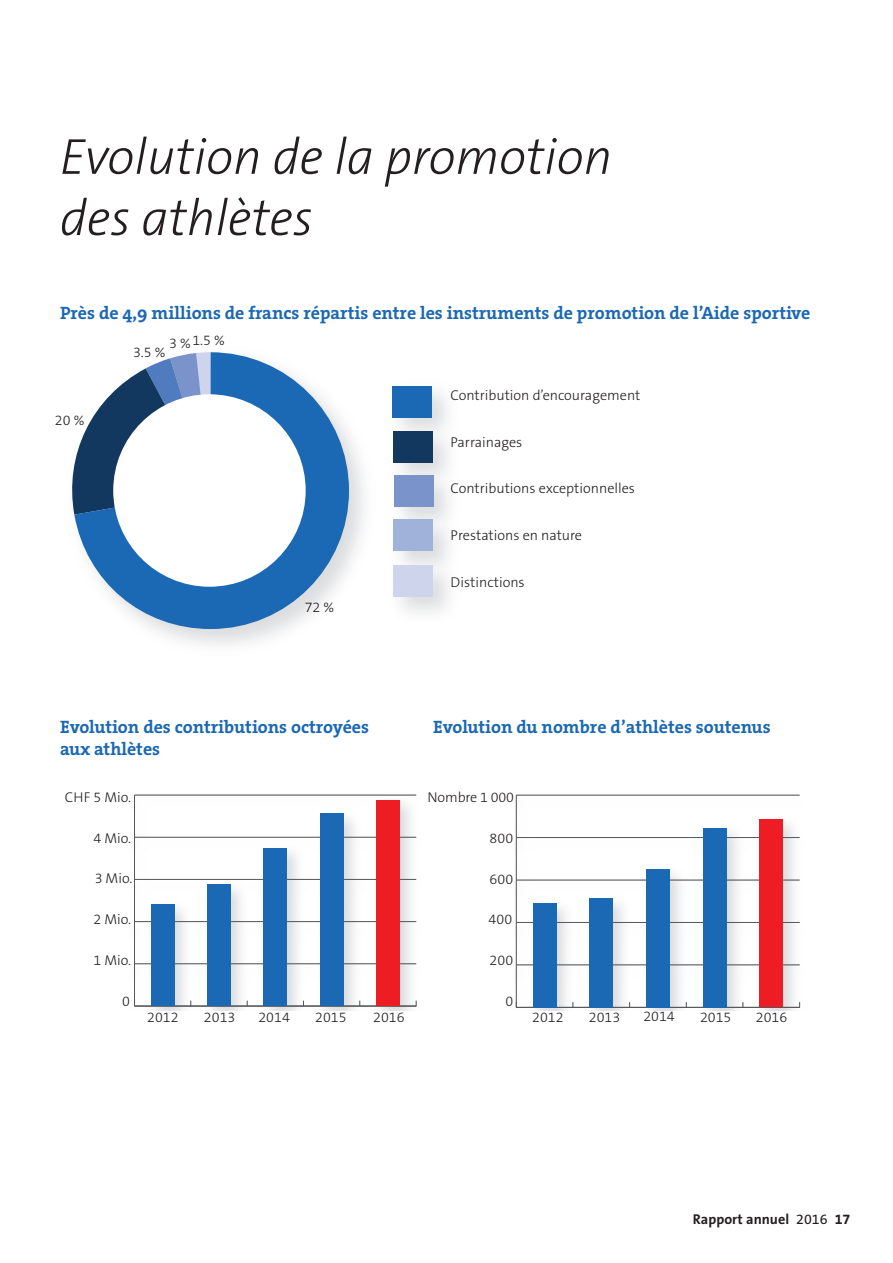
<style>
.page{position:relative;width:893px;height:1263px;background:#fff}
.page>*{position:absolute;margin:0;border:0;box-sizing:border-box;transform-origin:0 0}
.t1{font:italic 300 51px/61.2px "The Sans C4 s";color:#231f20}
.t2{font:18px/21.6px "The Serif HP7 Bld";color:#1b68b4}
.t3{font:300 14.25px "The Sans B3";color:#231f20}
.t4{font:700 14.25px "The Sans B7";color:#231f20}
.t5{font:300 9.6px "The Sans B W3";color:#231f20}
.t6{font:300 9.45px "The Sans B W3";color:#231f20}
.s1{font-family:"The Sans B5 Plain";font-weight:400}
</style>
<div class="page">
<img style="left:154px;top:391px;width:295px;height:254px">
<div style="left:394px;top:565px;width:39px;height:31px;background:#cdd4eb"></div>
<div style="left:394px;top:520px;width:39px;height:31px;background:#a1b2da"></div>
<div style="left:394px;top:475px;width:40px;height:32px;background:#7a94cb"></div>
<div style="left:393px;top:431px;width:40px;height:31px;background:#133860"></div>
<div style="left:392px;top:386px;width:40px;height:31px;background:#1b68b4"></div>
<svg style="left:74px;top:352px;width:275px;height:277px;fill:#1b68b4"></svg>
<div style="left:113px;top:394px;width:193px;height:193px;background:#fff;border-radius:50%"></div>
<img style="left:134px;top:794px;width:283px;height:216px">
<hr style="left:134px;top:795px;width:1px;height:211px;background:#57585a">
<hr style="left:134px;top:1006px;width:282px;height:1px;background:#57585a">
<hr style="left:134px;top:963px;width:282px;height:1px;background:#57585a">
<hr style="left:134px;top:921px;width:282px;height:1px;background:#57585a">
<hr style="left:134px;top:879px;width:282px;height:1px;background:#57585a">
<hr style="left:134px;top:837px;width:282px;height:1px;background:#57585a">
<hr style="left:134px;top:795px;width:282px;height:1px;background:#57585a">
<div style="left:151px;top:904px;width:23px;height:102px;background:#1b68b4"></div>
<div style="left:207px;top:885px;width:24px;height:121px;background:#1b68b4"></div>
<div style="left:263px;top:848px;width:24px;height:158px;background:#1b68b4"></div>
<div style="left:320px;top:813px;width:23px;height:193px;background:#1b68b4"></div>
<div style="left:376px;top:800px;width:24px;height:206px;background:#ee1d23"></div>
<img style="left:515px;top:794px;width:286px;height:217px">
<hr style="left:516px;top:795px;width:1px;height:212px;background:#57585a">
<hr style="left:516px;top:1007px;width:284px;height:1px;background:#57585a">
<hr style="left:516px;top:965px;width:284px;height:1px;background:#57585a">
<hr style="left:516px;top:922px;width:284px;height:1px;background:#57585a">
<hr style="left:516px;top:880px;width:284px;height:1px;background:#57585a">
<hr style="left:516px;top:837px;width:284px;height:1px;background:#57585a">
<hr style="left:516px;top:795px;width:284px;height:1px;background:#57585a">
<div style="left:533px;top:903px;width:23px;height:104px;background:#1b68b4"></div>
<div style="left:589px;top:898px;width:24px;height:109px;background:#1b68b4"></div>
<div style="left:646px;top:869px;width:24px;height:138px;background:#1b68b4"></div>
<div style="left:703px;top:828px;width:23px;height:179px;background:#1b68b4"></div>
<div style="left:759px;top:819px;width:24px;height:188px;background:#ee1d23"></div>
<h1 class="t1" style="left:60px;top:126px;width:554px">Evolution de la promotion des athlètes</h1>
<p class="t2" style="left:60px;top:302px;width:752px">Près de 4,9 millions de francs répartis entre les instruments de promotion de l’Aide sportive</p>
<p class="t3" style="left:55px;top:413px;width:31px">20 %</p>
<p class="t3" style="left:169px;top:332px;width:57px">3 %1.5 %</p>
<p class="t3" style="left:133px;top:344px;width:34px">3.5 %</p>
<p class="t3" style="left:305px;top:600px;width:31px">72 %</p>
<p class="t3" style="left:451px;top:387px;width:191px">Contribution d’encouragement</p>
<p class="t3" style="left:451px;top:434px;width:73px">Parrainages</p>
<p class="t3" style="left:451px;top:481px;width:186px">Contributions exceptionnelles</p>
<p class="t3" style="left:451px;top:528px;width:133px">Prestations en nature</p>
<p class="t3" style="left:451px;top:574px;width:76px">Distinctions</p>
<p class="t2" style="left:60px;top:716px;width:311px">Evolution des contributions octroyées aux athlètes</p>
<p class="t2" style="left:433px;top:716px;width:339px">Evolution du nombre d’athlètes soutenus</p>
<p class="t3" style="left:65px;top:789px;width:68px">CHF 5 Mio.</p>
<p class="t3" style="left:94px;top:830px;width:39px">4 Mio.</p>
<p class="t3" style="left:95px;top:871px;width:39px">3 Mio.</p>
<p class="t3" style="left:94px;top:912px;width:39px">2 Mio.</p>
<p class="t3" style="left:94px;top:953px;width:39px">1 Mio.</p>
<p class="t3" style="left:122px;top:994px;width:9px">0</p>
<p class="t6" style="left:86px;top:791px;width:46px">CHF 5 Mio.</p>
<p class="t6" style="left:105px;top:833px;width:27px">4 Mio.</p>
<p class="t6" style="left:105px;top:875px;width:27px">3 Mio.</p>
<p class="t6" style="left:105px;top:917px;width:27px">2. Mio</p>
<p class="t6" style="left:105px;top:959px;width:27px">1 Mio.</p>
<p class="t6" style="left:125px;top:1002px;width:7px">0</p>
<p class="t3" style="left:147px;top:1010px;width:33px">2012</p>
<p class="t3" style="left:204px;top:1010px;width:33px">2013</p>
<p class="t3" style="left:258px;top:1010px;width:33px">2014</p>
<p class="t3" style="left:315px;top:1010px;width:33px">2015</p>
<p class="t3" style="left:373px;top:1010px;width:33px">2016</p>
<p class="t6" style="left:152px;top:1010px;width:22px">2012</p>
<p class="t6" style="left:209px;top:1010px;width:22px">2013</p>
<p class="t6" style="left:265px;top:1010px;width:22px">2014</p>
<p class="t6" style="left:321px;top:1010px;width:22px">2015</p>
<p class="t6" style="left:378px;top:1010px;width:22px">2016</p>
<p class="t3" style="left:428px;top:789px;width:88px">Nombre 1 000</p>
<p class="t3" style="left:490px;top:830px;width:25px">800</p>
<p class="t3" style="left:490px;top:871px;width:25px">600</p>
<p class="t3" style="left:489px;top:912px;width:25px">400</p>
<p class="t3" style="left:490px;top:953px;width:25px">200</p>
<p class="t3" style="left:505px;top:994px;width:9px">0</p>
<p class="t5" style="left:459px;top:791px;width:54px">Anzahl 1‘000</p>
<p class="t5" style="left:496px;top:833px;width:17px">800</p>
<p class="t5" style="left:496px;top:875px;width:17px">600</p>
<p class="t5" style="left:496px;top:918px;width:17px">400</p>
<p class="t5" style="left:496px;top:960px;width:17px">200</p>
<p class="t5" style="left:507px;top:1003px;width:7px">0</p>
<p class="t5" style="left:591px;top:1011px;width:22px">2013</p>
<p class="t3" style="left:643px;top:1009px;width:33px">2014</p>
<p class="t3" style="left:532px;top:1010px;width:33px">2012</p>
<p class="t5" style="left:534px;top:1011px;width:22px">2012</p>
<p class="t3" style="left:589px;top:1010px;width:33px">2013</p>
<p class="t5" style="left:647px;top:1011px;width:22px">2014</p>
<p class="t3" style="left:700px;top:1010px;width:33px">2015</p>
<p class="t5" style="left:704px;top:1011px;width:22px">2015</p>
<p class="t3" style="left:756px;top:1010px;width:33px">2016</p>
<p class="t5" style="left:761px;top:1011px;width:22px">2016</p>
<p class="t4" style="left:693px;top:1212px;width:159px">Rapport annuel <span class="s1">2016</span> 17</p>
</div>
